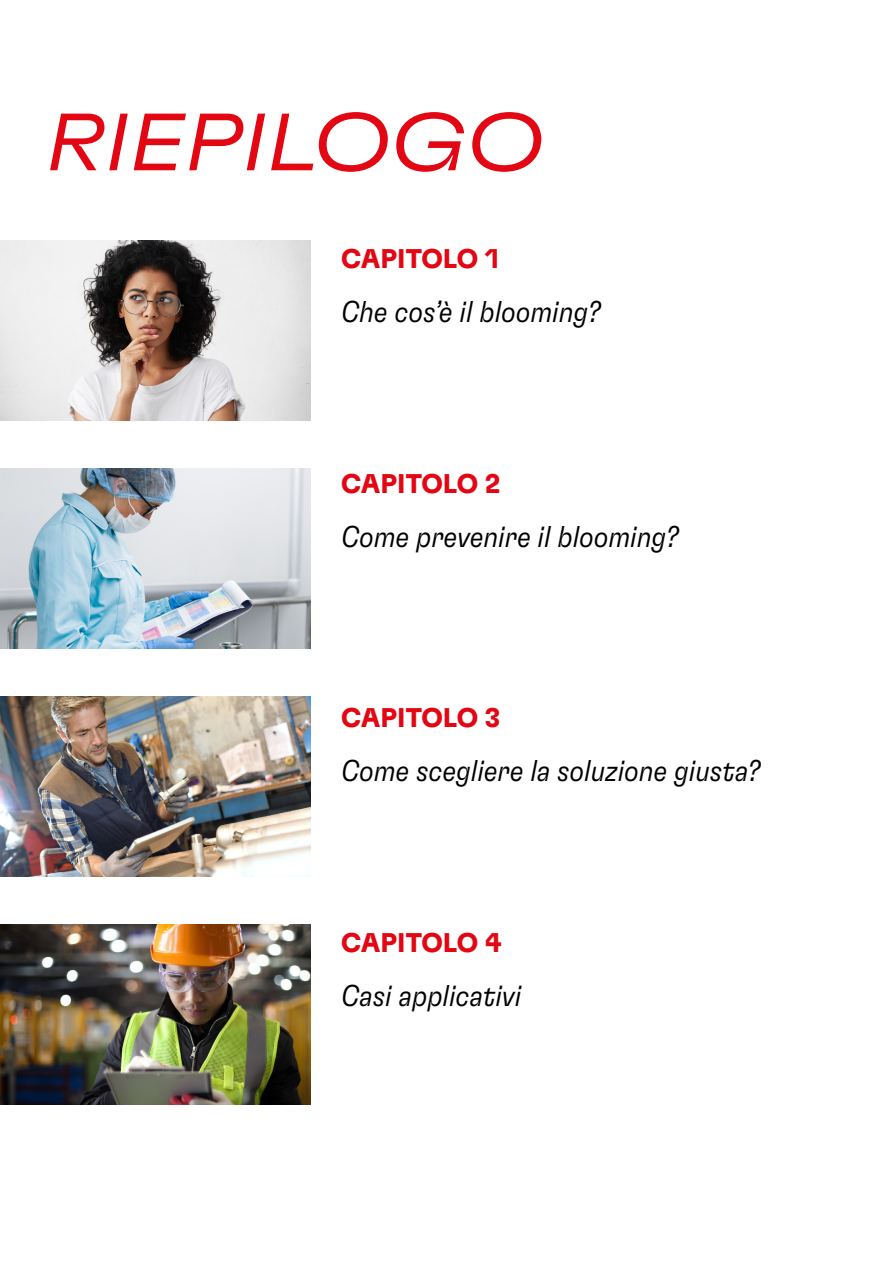
<style>
.page{position:relative;width:893px;height:1263px;background:#fff}
.page>*{position:absolute;margin:0;border:0;box-sizing:border-box;transform-origin:0 0}
.t1{font:italic 300 expanded 80.85px "Henkel GT Flexa";color:#e30613}
.t2{font:italic 300 condensed 30px "Henkel GT Flexa";color:#000}
.t3{font:700 27px "Henkel GT Flexa";color:#e30613}
</style>
<div class="page">
<img style="left:0;top:241px;width:311px;height:179px">
<img style="left:0;top:469px;width:311px;height:179px">
<img style="left:0;top:697px;width:311px;height:179px">
<img style="left:0;top:925px;width:311px;height:179px">
<h1 class="t1" style="left:45px;top:92px;width:500px">RIEPILOGO</h1>
<p class="t3" style="left:341px;top:241px;width:160px">CAPITOLO 1</p>
<p class="t2" style="left:341px;top:293px;width:261px">Che cos’è il blooming?</p>
<p class="t3" style="left:341px;top:466px;width:161px">CAPITOLO 2</p>
<p class="t2" style="left:341px;top:518px;width:339px">Come prevenire il blooming?</p>
<p class="t3" style="left:341px;top:700px;width:161px">CAPITOLO 3</p>
<p class="t2" style="left:341px;top:752px;width:421px">Come scegliere la soluzione giusta?</p>
<p class="t3" style="left:341px;top:925px;width:162px">CAPITOLO 4</p>
<p class="t2" style="left:341px;top:977px;width:182px">Casi applicativi</p>
</div>
